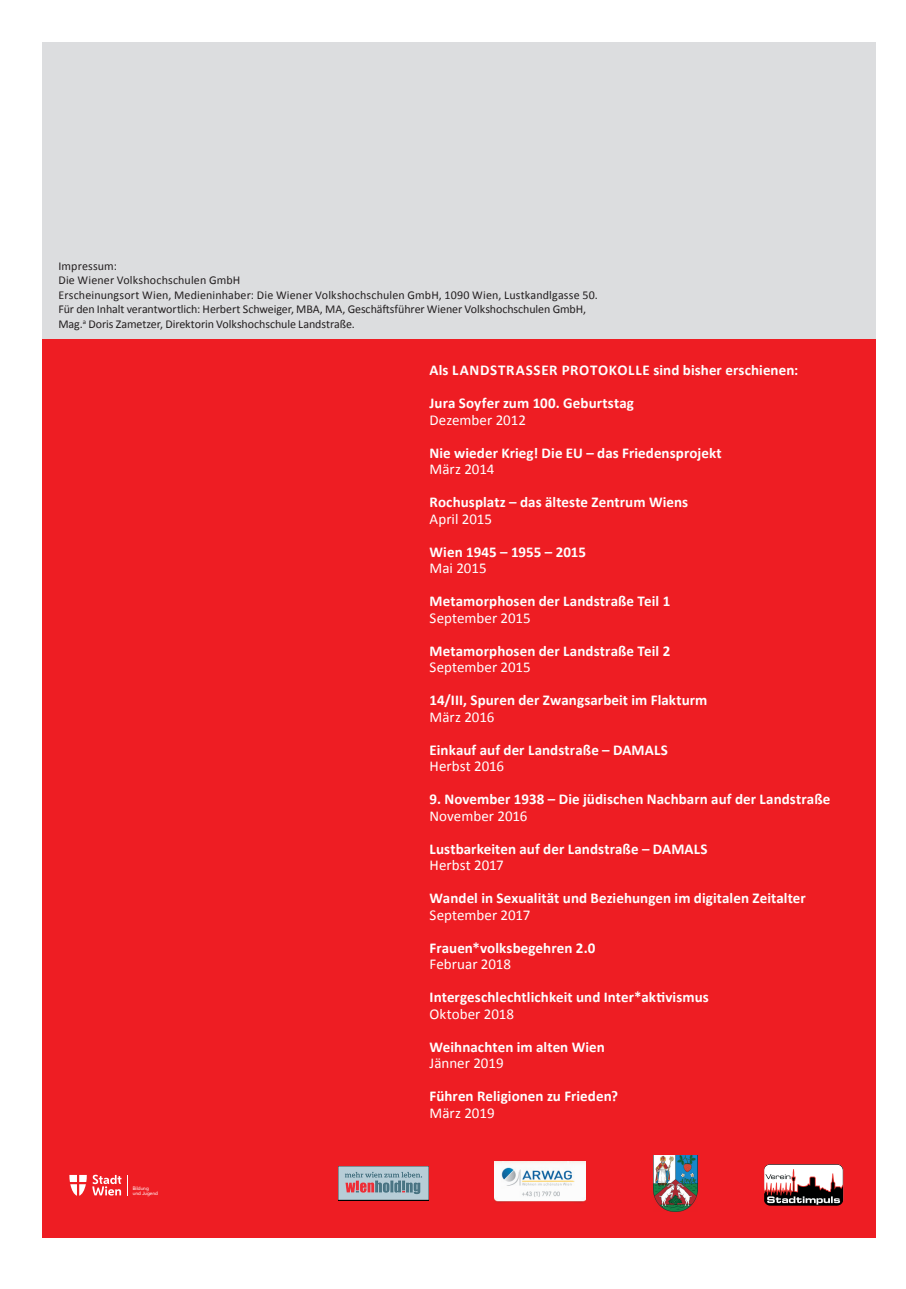
<style>
.page{position:relative;width:906px;height:1289px;background:#fff}
.page>*{position:absolute;margin:0;border:0;box-sizing:border-box;transform-origin:0 0}
.t1{font:700 15px "Calibri";letter-spacing:.005em;color:#fff}
.t2{font:15px "Calibri";color:#fff}
.t3{font:700 15px "Calibri";letter-spacing:.025em;color:#fff}
.t4{font:12px/14.4px "Calibri";color:#231f20}
.t5{font:4.65px/5.6px "Wiener Melange";color:#fff}
</style>
<div class="page">
<div style="left:43px;top:43px;width:833px;height:297px;background:#dcdddf"></div>
<div style="left:43px;top:340px;width:833px;height:897px;background:#ee1d23"></div>
<svg style="left:69px;top:1174px;width:59px;height:21px"></svg>
<img style="left:495px;top:1161px;width:91px;height:42px">
<img style="left:654px;top:1155px;width:43px;height:56px">
<img style="left:764px;top:1164px;width:79px;height:41px">
<img style="left:338px;top:1166px;width:90px;height:34px">
<p class="t4" style="left:58px;top:259px;width:541px">Impressum:<br>Die Wiener Volkshochschulen GmbH<br>Erscheinungsort Wien, Medieninhaber: Die Wiener Volkshochschulen GmbH, 1090 Wien, Lustkandlgasse 50.<br>Für den Inhalt verantwortlich: Herbert Schweiger, MBA, MA, Geschäftsführer Wiener Volkshochschulen GmbH, Mag.<sup>a</sup> Doris Zametzer, Direktorin Volkshochschule Landstraße.</p>
<p class="t5" style="left:133px;top:1185px;width:27px">Bildung und Jugend</p>
<p class="t3" style="left:429px;top:360px;width:370px">Als LANDSTRASSER PROTOKOLLE sind bisher erschienen:</p>
<p class="t1" style="left:429px;top:393px;width:206px">Jura Soyfer zum 100. Geburtstag</p>
<p class="t2" style="left:429px;top:410px;width:98px">Dezember 2012</p>
<p class="t1" style="left:429px;top:443px;width:294px">Nie wieder Krieg! Die EU – das Friedensprojekt</p>
<p class="t2" style="left:429px;top:459px;width:66px">März 2014</p>
<p class="t1" style="left:429px;top:492px;width:260px">Rochusplatz – das älteste Zentrum Wiens</p>
<p class="t2" style="left:429px;top:509px;width:64px">April 2015</p>
<p class="t1" style="left:429px;top:542px;width:158px">Wien 1945 – 1955 – 2015</p>
<p class="t2" style="left:429px;top:558px;width:59px">Mai 2015</p>
<p class="t1" style="left:429px;top:591px;width:242px">Metamorphosen der Landstraße Teil 1</p>
<p class="t2" style="left:429px;top:608px;width:103px">September 2015</p>
<p class="t1" style="left:429px;top:641px;width:242px">Metamorphosen der Landstraße Teil 2</p>
<p class="t2" style="left:429px;top:657px;width:103px">September 2015</p>
<p class="t1" style="left:429px;top:690px;width:279px">14/III, Spuren der Zwangsarbeit im Flakturm</p>
<p class="t2" style="left:429px;top:707px;width:66px">März 2016</p>
<p class="t1" style="left:429px;top:740px;width:240px">Einkauf auf der Landstraße – DAMALS</p>
<p class="t2" style="left:429px;top:756px;width:76px">Herbst 2016</p>
<p class="t1" style="left:429px;top:789px;width:402px">9. November 1938 – Die jüdischen Nachbarn auf der Landstraße</p>
<p class="t2" style="left:429px;top:806px;width:99px">November 2016</p>
<p class="t1" style="left:429px;top:839px;width:279px">Lustbarkeiten auf der Landstraße – DAMALS</p>
<p class="t2" style="left:429px;top:855px;width:76px">Herbst 2017</p>
<p class="t1" style="left:429px;top:888px;width:378px">Wandel in Sexualität und Beziehungen im digitalen Zeitalter</p>
<p class="t2" style="left:429px;top:905px;width:102px">September 2017</p>
<p class="t1" style="left:429px;top:938px;width:167px">Frauen*volksbegehren 2.0</p>
<p class="t2" style="left:429px;top:954px;width:83px">Februar 2018</p>
<p class="t1" style="left:429px;top:987px;width:281px">Intergeschlechtlichkeit und Inter*aktivismus</p>
<p class="t2" style="left:429px;top:1004px;width:86px">Oktober 2018</p>
<p class="t1" style="left:429px;top:1037px;width:177px">Weihnachten im alten Wien</p>
<p class="t2" style="left:429px;top:1053px;width:76px">Jänner 2019</p>
<p class="t1" style="left:429px;top:1086px;width:190px">Führen Religionen zu Frieden?</p>
<p class="t2" style="left:429px;top:1103px;width:67px">März 2019</p>
</div>
